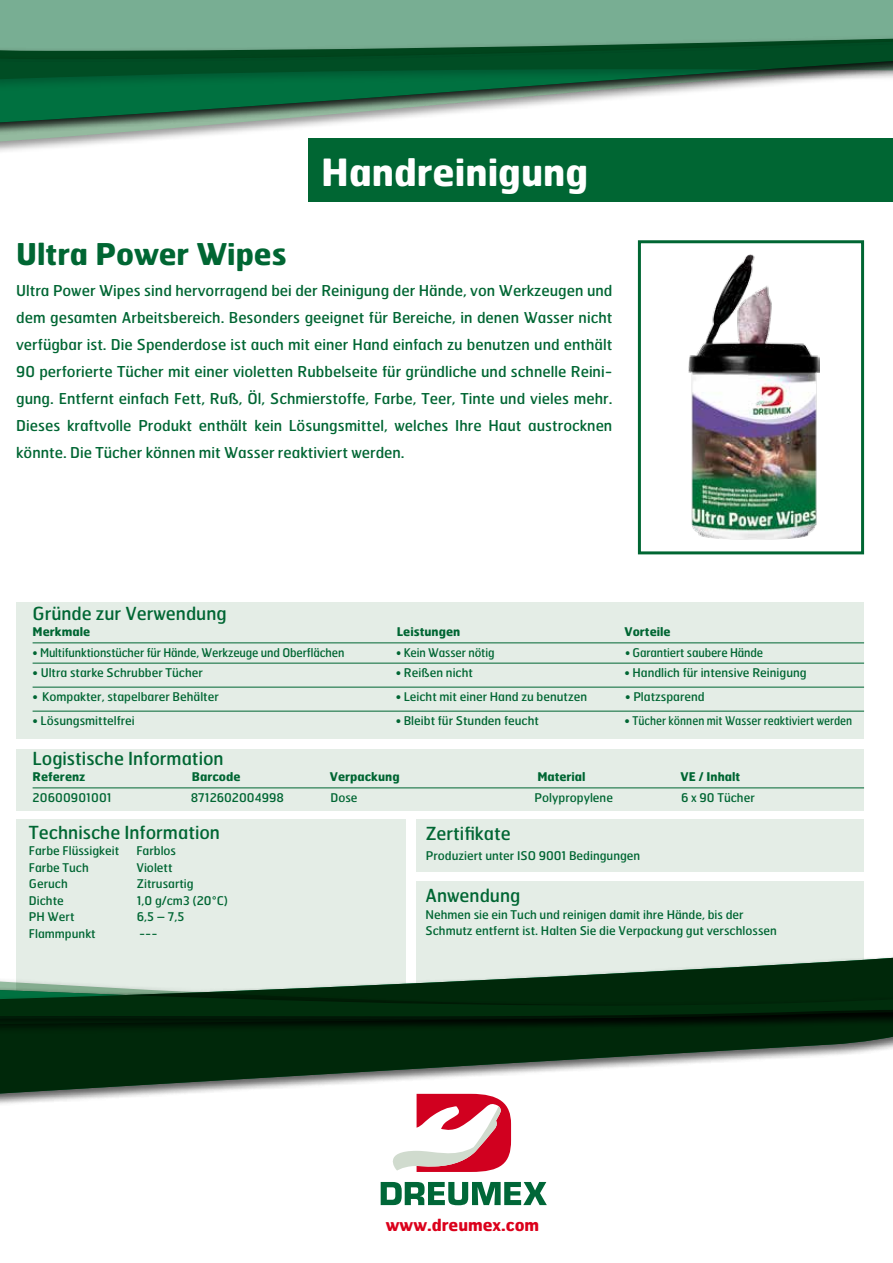
<style>
.page{position:relative;width:893px;height:1263px;background:#fff}
.page>*{position:absolute;margin:0;border:0;box-sizing:border-box;transform-origin:0 0}
.t1{font:700 37.5px "Dreumex Hermes";color:#fff}
.t2{font:700 30px "Dreumex Hermes";color:#063}
.t3{font:18px "Dreumex Hermes";color:#063}
.t4{font:700 16.5px "Dreumex Hermes";color:#db001b}
.t5{font:15px/27px "Dreumex Hermes";color:#063;text-align:justify}
.t6{font:12px/16.5px "Dreumex Hermes";color:#063}
.t7{font:12px "Dreumex Hermes";color:#063;scale:.95 1}
.t8{font:700 12px "Dreumex Hermes";color:#063}
</style>
<div class="page">
<div style="left:416px;top:881px;width:448px;height:152px;background:#e4ede6"></div>
<div style="left:16px;top:819px;width:389px;height:214px;background:#e4ede6"></div>
<div style="left:16px;top:602px;width:848px;height:137px;background:#e4ede6"></div>
<hr style="left:33px;top:643px;width:831px;height:1px;background:#063">
<hr style="left:33px;top:663px;width:831px;height:1px;background:#063">
<hr style="left:33px;top:687px;width:831px;height:1px;background:#063">
<hr style="left:33px;top:711px;width:831px;height:1px;background:#063">
<div style="left:308px;top:138px;width:585px;height:64px;background:#063"></div>
<div style="left:416px;top:819px;width:448px;height:52px;background:#e4ede6"></div>
<div style="left:16px;top:749px;width:848px;height:61px;background:#e4ede6"></div>
<hr style="left:33px;top:788px;width:831px;height:1px;background:#063">
<div style="left:638px;top:240px;width:226px;height:314px;border:3px solid #063"></div>
<img style="left:688px;top:255px;width:132px;height:285px">
<div style="left:0;top:925px;width:893px;height:267px;background:#000;opacity:.41"></div>
<svg style="left:0;top:929px;width:893px;height:251px"></svg>
<div style="left:0;top:0;width:893px;height:174px;background:#000;opacity:.41"></div>
<div style="left:0;top:0;width:893px;height:158px;background:#000;opacity:.41"></div>
<svg style="left:0;top:0;width:893px;height:146px"></svg>
<svg style="left:381px;top:1182px;width:166px;height:23px"></svg>
<svg style="left:383px;top:1094px;width:128px;height:78px"></svg>
<h1 class="t1" style="left:321px;top:148px;width:269px">Handreinigung</h1>
<h2 class="t2" style="left:16px;top:234px;width:272px">Ultra Power Wipes</h2>
<p class="t5" style="left:16px;top:276px;width:598px">Ultra Power Wipes sind hervorragend bei der Reinigung der Hände, von Werkzeugen und dem gesamten Arbeitsbereich. Besonders geeignet für Bereiche, in denen Wasser nicht verfügbar ist. Die Spenderdose ist auch mit einer Hand einfach zu benutzen und enthält 90 perforierte Tücher mit einer violetten Rubbelseite für gründliche und schnelle Reini&shy;gung. Entfernt einfach Fett, Ruß, Öl, Schmierstoffe, Farbe, Teer, Tinte und vieles mehr.<br>Dieses kraftvolle Produkt enthält kein Lösungsmittel, welches Ihre Haut austrocknen könnte. Die Tücher können mit Wasser reaktiviert werden.</p>
<h3 class="t3" style="left:33px;top:602px;width:196px">Gründe zur Verwendung</h3>
<p class="t8" style="left:33px;top:624px;width:59px">Merkmale</p>
<p class="t8" style="left:397px;top:624px;width:65px">Leistungen</p>
<p class="t8" style="left:624px;top:624px;width:48px">Vorteile</p>
<p class="t7" style="left:33px;top:645px;width:330px">• Multifunktionstücher für Hände, Werkzeuge und Oberflächen</p>
<p class="t7" style="left:396px;top:645px;width:105px">• Kein Wasser nötig</p>
<p class="t7" style="left:625px;top:645px;width:147px">• Garantiert saubere Hände</p>
<p class="t6" style="left:33px;top:664px;width:172px">• Ultra starke Schrubber Tücher</p>
<p class="t6" style="left:396px;top:664px;width:79px">• Reißen nicht</p>
<p class="t6" style="left:624px;top:664px;width:184px">• Handlich für intensive Reinigung</p>
<p class="t6" style="left:33px;top:688px;width:188px">• Kompakter, stapelbarer Behälter</p>
<p class="t6" style="left:396px;top:688px;width:193px">• Leicht mit einer Hand zu benutzen</p>
<p class="t6" style="left:625px;top:688px;width:81px">• Platzsparend</p>
<p class="t6" style="left:33px;top:712px;width:104px">• Lösungsmittelfrei</p>
<p class="t6" style="left:396px;top:712px;width:145px">• Bleibt für Stunden feucht</p>
<p class="t6" style="left:624px;top:712px;width:229px">• Tücher können mit Wasser reaktiviert werden</p>
<h3 class="t3" style="left:33px;top:747px;width:193px">Logistische Information</h3>
<p class="t8" style="left:33px;top:769px;width:54px">Referenz</p>
<p class="t8" style="left:192px;top:769px;width:50px">Barcode</p>
<p class="t8" style="left:330px;top:769px;width:71px">Verpackung</p>
<p class="t8" style="left:537px;top:769px;width:50px">Material</p>
<p class="t8" style="left:681px;top:769px;width:61px">VE / Inhalt</p>
<p class="t6" style="left:33px;top:789px;width:80px">20600901001</p>
<p class="t6" style="left:191px;top:789px;width:95px">8712602004998</p>
<p class="t6" style="left:330px;top:789px;width:29px">Dose</p>
<p class="t6" style="left:535px;top:789px;width:80px">Polypropylene</p>
<p class="t6" style="left:681px;top:789px;width:75px">6 x 90 Tücher</p>
<h3 class="t3" style="left:29px;top:820px;width:193px">Technische Information</h3>
<p class="t6" style="left:29px;top:842px;width:92px">Farbe Flüssigkeit</p>
<p class="t6" style="left:136px;top:842px;width:41px">Farblos</p>
<p class="t6" style="left:29px;top:858px;width:61px">Farbe Tuch</p>
<p class="t6" style="left:136px;top:858px;width:38px">Violett</p>
<p class="t6" style="left:29px;top:875px;width:40px">Geruch</p>
<p class="t6" style="left:137px;top:875px;width:58px">Zitrusartig</p>
<p class="t6" style="left:29px;top:891px;width:36px">Dichte</p>
<p class="t6" style="left:137px;top:891px;width:93px">1,0 g/cm3 (20°C)</p>
<p class="t6" style="left:29px;top:908px;width:47px">PH Wert</p>
<p class="t6" style="left:137px;top:908px;width:49px">6,5 – 7,5</p>
<p class="t6" style="left:29px;top:924px;width:68px">Flammpunkt</p>
<p class="t6" style="left:139px;top:924px;width:20px">---</p>
<h3 class="t3" style="left:426px;top:822px;width:86px">Zertifikate</h3>
<p class="t6" style="left:426px;top:847px;width:216px">Produziert unter ISO 9001 Bedingungen</p>
<h3 class="t3" style="left:425px;top:884px;width:96px">Anwendung</h3>
<p class="t6" style="left:425px;top:906px;width:353px">Nehmen sie ein Tuch und reinigen damit ihre Hände, bis der<br>Schmutz entfernt ist. Halten Sie die Verpackung gut verschlossen</p>
<h3 class="t4" style="left:386px;top:1214px;width:155px">www.dreumex.com</h3>
</div>
